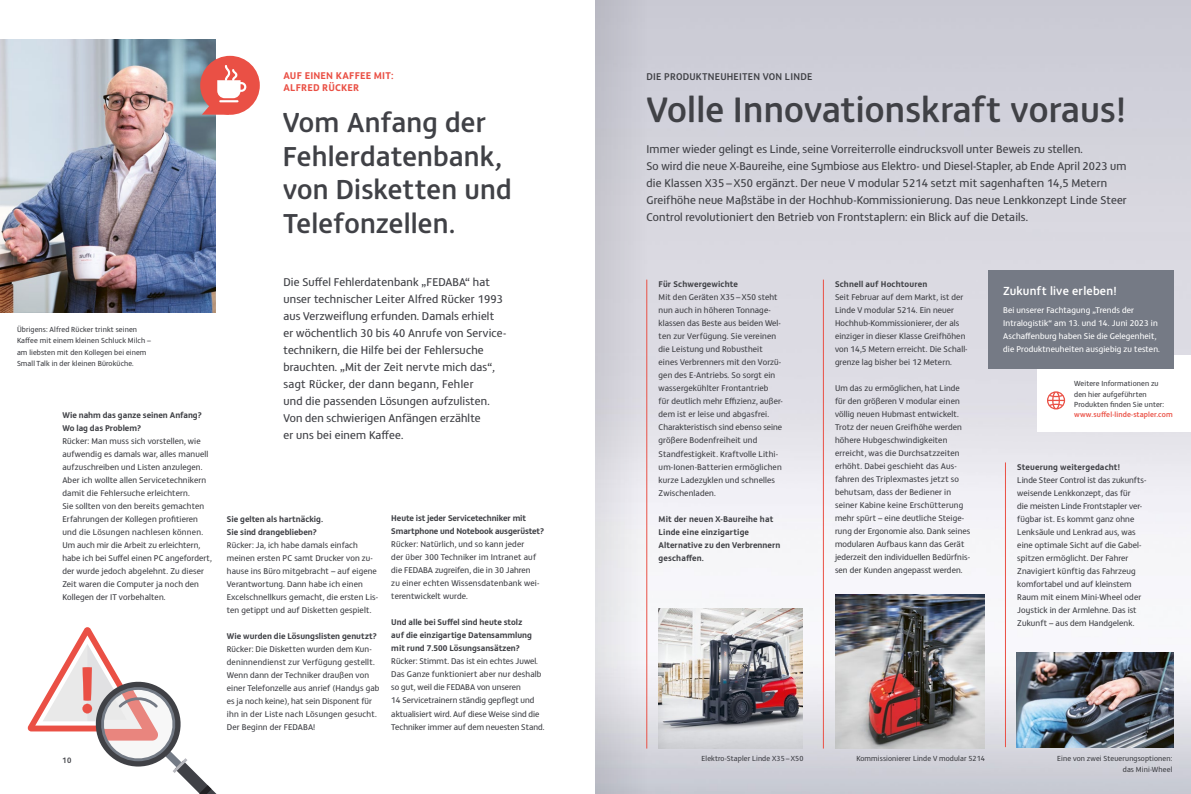
<style>
.page{position:relative;width:1191px;height:794px;background:#fff}
.page>*{position:absolute;margin:0;border:0;box-sizing:border-box;transform-origin:0 0}
.t1{font:500 36px "FS Matthew";letter-spacing:.005em;color:#404146}
.t2{font:500 28px/33.6px "FS Matthew";letter-spacing:.005em;color:#404146}
.t3{font:500 12px "FS Matthew";letter-spacing:.015em;color:#fff}
.t4{font:11.5px/17px "FS Matthew";letter-spacing:.01em;color:#404146}
.t5{font:700 10px/12px "FS Matthew";letter-spacing:.02em;color:#ea5045}
.t6{font:500 10px "FS Matthew";letter-spacing:.02em;color:#404146}
.t7{font:8.5px/13px "FS Matthew";letter-spacing:.015em;color:#404146}
.t8{font:700 8.5px/13px "FS Matthew";color:#404146}
.t9{font:8.5px/13px "FS Matthew";letter-spacing:.015em;color:#fff}
.t10{font:500 8px "FS Matthew";color:#404146}
.t11{font:7.5px/11.5px "FS Matthew";letter-spacing:.015em;color:#404146}
.t12{font:500 7.5px "FS Matthew";letter-spacing:.015em;color:#ea5045}
</style>
<div class="page">
<img style="left:650px;top:0;width:541px;height:794px">
<div style="left:1037px;top:355px;width:154px;height:77px;background:#fff"></div>
<svg style="left:1047px;top:391px;width:18px;height:18px"></svg>
<hr style="left:1005px;top:462px;width:1px;height:285px;background:#ea5045">
<div style="left:988px;top:270px;width:186px;height:99px;background:#757a85"></div>
<img style="left:1016px;top:652px;width:158px;height:95px">
<img style="left:835px;top:594px;width:150px;height:154px">
<hr style="left:823px;top:279px;width:1px;height:469px;background:#ea5045">
<img style="left:659px;top:609px;width:143px;height:139px">
<img style="left:0;top:40px;width:215px;height:272px">
<div style="left:200px;top:56px;width:60px;height:59px;background:#ea5045;border-radius:50%"></div>
<svg style="left:202px;top:64px;width:45px;height:51px"></svg>
<svg style="left:28px;top:627px;width:188px;height:167px"></svg>
<svg style="left:595px;top:0;width:55px;height:794px;background:#d5d5dc"></svg>
<p class="t5" style="left:283px;top:68px;width:112px">AUF EINEN KAFFEE MIT:<br>ALFRED RÜCKER</p>
<h2 class="t2" style="left:283px;top:103px;width:230px">Vom Anfang der<br>Fehlerdatenbank, von Disketten und<br>Telefonzellen.</h2>
<p class="t11" style="left:17px;top:323px;width:135px">Übrigens: Alfred Rücker trinkt seinen Kaffee mit einem kleinen Schluck Milch – am liebsten mit den Kollegen bei einem Small Talk in der kleinen Büroküche.</p>
<p class="t8" style="left:62px;top:407px;width:141px">Wie nahm das ganze seinen Anfang?<br>Wo lag das Problem?</p>
<p class="t7" style="left:62px;top:433px;width:151px">Rücker: Man muss sich vorstellen, wie aufwendig es damals war, alles manuell aufzuschreiben und Listen anzulegen.<br>Aber ich wollte allen Servicetechnikern damit die Fehlersuche erleichtern.<br>Sie sollten von den bereits gemachten Erfahrungen der Kollegen profitieren und die Lösungen nachlesen können.<br>Um auch mir die Arbeit zu erleichtern, habe ich bei Suffel einen PC angefordert, der wurde jedoch abgelehnt. Zu dieser Zeit waren die Computer ja noch den Kollegen der IT vorbehalten.</p>
<p class="t10" style="left:62px;top:753px;width:11px">10</p>
<p class="t4" style="left:283px;top:273px;width:224px">Die Suffel Fehlerdatenbank „FEDABA“ hat unser technischer Leiter Alfred Rücker 1993 aus Verzweiflung erfunden. Damals erhielt er wöchentlich 30 bis 40 Anrufe von Service&shy;technikern, die Hilfe bei der Fehlersuche brauchten. „Mit der Zeit nervte mich das“, sagt Rücker, der dann begann, Fehler<br>und die passenden Lösungen aufzulisten.<br>Von den schwierigen Anfängen erzählte<br>er uns bei einem Kaffee.</p>
<p class="t8" style="left:227px;top:511px;width:98px">Sie gelten als hartnäckig.<br>Sie sind drangeblieben?</p>
<p class="t7" style="left:227px;top:537px;width:153px">Rücker: Ja, ich habe damals einfach meinen ersten PC samt Drucker von zu&shy;hause ins Büro mitgebracht – auf eigene Verantwortung. Dann habe ich einen Excelschnellkurs gemacht, die ersten Lis&shy;ten getippt und auf Disketten gespielt.</p>
<p class="t8" style="left:227px;top:628px;width:151px">Wie wurden die Lösungslisten genutzt?</p>
<p class="t7" style="left:227px;top:641px;width:154px">Rücker: Die Disketten wurden dem Kun&shy;deninnendienst zur Verfügung gestellt.<br>Wenn dann der Techniker draußen von einer Telefonzelle aus anrief (Handys gab es ja noch keine), hat sein Disponent für ihn in der Liste nach Lösungen gesucht.<br>Der Beginn der FEDABA!</p>
<p class="t8" style="left:391px;top:511px;width:154px">Heute ist jeder Servicetechniker mit<br>Smartphone und Notebook ausgerüstet?</p>
<p class="t7" style="left:391px;top:537px;width:150px">Rücker: Natürlich, und so kann jeder<br>der über 300 Techniker im Intranet auf die FEDABA zugreifen, die in 30 Jahren zu einer echten Wissensdatenbank wei&shy;terentwickelt wurde.</p>
<p class="t8" style="left:391px;top:615px;width:142px">Und alle bei Suffel sind heute stolz auf die einzigartige Datensammlung mit rund 7.500 Lösungsansätzen?</p>
<p class="t7" style="left:391px;top:654px;width:155px">Rücker: Stimmt. Das ist ein echtes Juwel.<br>Das Ganze funktioniert aber nur deshalb so gut, weil die FEDABA von unseren<br>14 Servicetrainern ständig gepflegt und aktualisiert wird. Auf diese Weise sind die Techniker immer auf dem neuesten Stand.</p>
<p class="t6" style="left:646px;top:68px;width:167px">DIE PRODUKTNEUHEITEN VON LINDE</p>
<h1 class="t1" style="left:646px;top:81px;width:481px">Volle Innovationskraft voraus!</h1>
<p class="t4" style="left:646px;top:140px;width:482px">Immer wieder gelingt es Linde, seine Vorreiterrolle eindrucksvoll unter Beweis zu stellen.<br>So wird die neue X-Baureihe, eine Symbiose aus Elektro- und Diesel-Stapler, ab Ende April 2023 um die Klassen X35 – X50 ergänzt. Der neue V modular 5214 setzt mit sagenhaften 14,5 Metern Greifhöhe neue Maßstäbe in der Hochhub-Kommissionierung. Das neue Lenkkonzept Linde Steer Control revolutioniert den Betrieb von Frontstaplern: ein Blick auf die Details.</p>
<p class="t8" style="left:658px;top:277px;width:81px">Für Schwergewichte</p>
<p class="t7" style="left:658px;top:290px;width:125px">Mit den Geräten X35 – X50 steht nun auch in höheren Tonnage&shy;klassen das Beste aus beiden Wel&shy;ten zur Verfügung. Sie vereinen die Leistung und Robustheit eines Verbrenners mit den Vorzü&shy;gen des E-Antriebs. So sorgt ein wassergekühlter Frontantrieb<br>für deutlich mehr Effizienz, außer&shy;dem ist er leise und abgasfrei.<br>Charakteristisch sind ebenso seine größere Bodenfreiheit und<br>Standfestigkeit. Kraftvolle Lithi&shy;um-Ionen-Batterien ermöglichen kurze Ladezyklen und schnelles<br>Zwischenladen.</p>
<p class="t8" style="left:658px;top:511px;width:123px">Mit der neuen X-Baureihe hat<br>Linde eine einzigartige<br>Alternative zu den Verbrennern geschaffen.</p>
<p class="t8" style="left:835px;top:277px;width:94px">Schnell auf Hochtouren</p>
<p class="t7" style="left:835px;top:290px;width:134px">Seit Februar auf dem Markt, ist der Linde V modular 5214. Ein neuer Hochhub-Kommissionierer, der als einziger in dieser Klasse Greifhöhen von 14,5 Metern erreicht. Die Schall&shy;grenze lag bisher bei 12 Metern.</p>
<p class="t7" style="left:835px;top:381px;width:137px">Um das zu ermöglichen, hat Linde für den größeren V modular einen völlig neuen Hubmast entwickelt.<br>Trotz der neuen Greifhöhe werden höhere Hubgeschwindigkeiten erreicht, was die Durchsatzzeiten erhöht. Dabei geschieht das Aus&shy;fahren des Triplexmastes jetzt so behutsam, dass der Bediener in seiner Kabine keine Erschütterung mehr spürt – eine deutliche Steige&shy;rung der Ergonomie also. Dank seines modularen Aufbaus kann das Gerät jederzeit den individuellen Bedürfnis&shy;sen der Kunden angepasst werden.</p>
<h3 class="t3" style="left:1003px;top:281px;width:115px">Zukunft live erleben!</h3>
<p class="t9" style="left:1003px;top:303px;width:158px">Bei unserer Fachtagung „Trends der Intralogistik“ am 13. und 14. Juni 2023 in Aschaffenburg haben Sie die Gelegenheit, die Produktneuheiten ausgiebig zu testen.</p>
<p class="t11" style="left:1074px;top:378px;width:92px;line-height:10.3px">Weitere Informationen zu den hier aufgeführten<br>Produkten finden Sie unter:</p>
<p class="t12" style="left:1074px;top:409px;width:100px">www.suffel-linde-stapler.com</p>
<p class="t8" style="left:1017px;top:459px;width:104px">Steuerung weitergedacht!</p>
<p class="t7" style="left:1017px;top:472px;width:130px">Linde Steer Control ist das zukunfts&shy;weisende Lenkkonzept, das für<br>die meisten Linde Frontstapler ver&shy;fügbar ist. Es kommt ganz ohne<br>Lenksäule und Lenkrad aus, was eine optimale Sicht auf die Gabel&shy;spitzen ermöglicht. Der Fahrer<br>Znavigiert künftig das Fahrzeug komfortabel und auf kleinstem<br>Raum mit einem Mini-Wheel oder<br>Joystick in der Armlehne. Das ist<br>Zukunft – aus dem Handgelenk.</p>
<p class="t11" style="left:701px;top:752px;width:103px">Elektro-Stapler Linde X35 – X50</p>
<p class="t11" style="left:856px;top:752px;width:130px">Kommissionierer Linde V modular 5214</p>
<p class="t11" style="left:1057px;top:752px;width:117px;line-height:11px;text-align:right">Eine von zwei Steuerungsoptionen: das Mini-Wheel</p>
<p class="t10" style="left:1119px;top:753px;width:11px">11</p>
</div>
